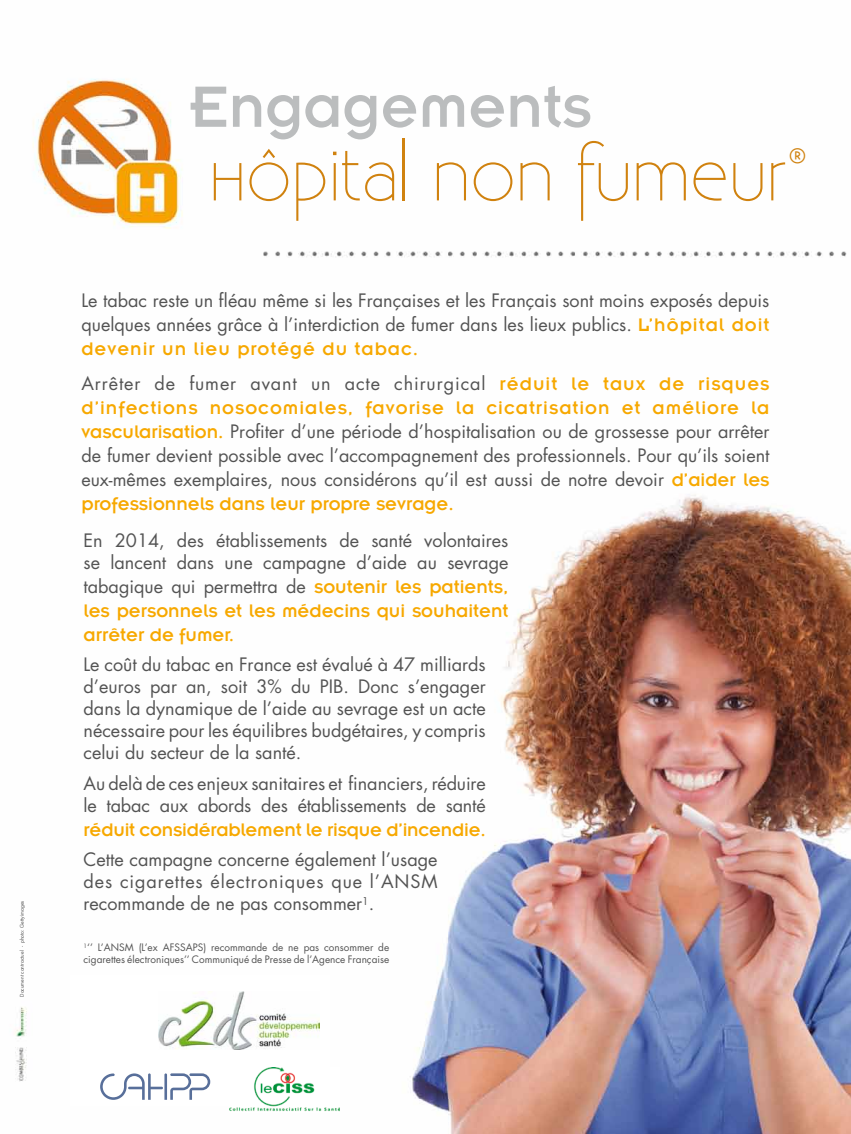
<style>
.page{position:relative;width:851px;height:1134px;background:#fff}
.page>*{position:absolute;margin:0;border:0;box-sizing:border-box;transform-origin:0 0}
.t1{font:300 69.6px "Existence Unicase";color:#d0820f}
.t2{font:63.9px "Insignia LT Std";color:#bbbdbe}
.t3{font:20px/24px "Insignia";color:#f7a800}
.t4{font:20px "Insignia";letter-spacing:.05em;color:#f7a800}
.t5{font:18px/22px "Futura";color:#535353}
.t6{font:18px "Futura";letter-spacing:.05em;color:#535353}
.t7{font:10px/12px "Futura";color:#535353}
.t8{font:5px "Futura";color:#535353}
.s1{font-family:"Insignia";font-size:20px;color:#f7a800}
</style>
<div class="page">
<img style="left:15px;top:78px;width:835px;height:1056px">
<div style="left:70px;top:975px;width:260px;height:130px;background:#fff"></div>
<img style="left:159px;top:991px;width:160px;height:58px">
<svg style="left:100px;top:1073px;width:110px;height:27px"></svg>
<img style="left:230px;top:1067px;width:110px;height:46px">
<p class="t8" style="left:19px;top:997px;width:98px;rotate:-90deg">Document contractuel - photo: Gettyimages</p>
<h2 class="t2" style="left:190px;top:74px;width:403px">Engagements</h2>
<h1 class="t1" style="left:209px;top:138px;width:600px">Hôpital non fumeur<sup>®</sup></h1>
<p class="t5" style="left:81px;top:288px;width:689px;line-height:24px">Le tabac reste un fléau même si les Françaises et les Français sont moins exposés depuis quelques années grâce à l’interdiction de fumer dans les lieux publics. <span class="s1">L’hôpital doit</span></p>
<p class="t4" style="left:81px;top:338px;width:338px">devenir un lieu protégé du tabac.</p>
<p class="t6" style="left:81px;top:372px;width:689px">Arrêter de fumer avant un acte chirurgical <span class="s1">réduit le taux de risques</span></p>
<p class="t4" style="left:81px;top:397px;width:689px">d’infections nosocomiales, favorise la cicatrisation et améliore la</p>
<p class="t5" style="left:81px;top:420px;width:689px;line-height:24px;text-align:justify"><span class="s1">vascularisation.</span> Profiter d’une période d’hospitalisation ou de grossesse pour arrêter de fumer devient possible avec l’accompagnement des professionnels. Pour qu’ils soient eux-mêmes exemplaires, nous considérons qu’il est aussi de notre devoir <span class="s1">d’aider les</span></p>
<p class="t3" style="left:81px;top:492px;width:374px">professionnels dans leur propre sevrage.</p>
<p class="t5" style="left:83px;top:529px;width:426px">En 2014, des établissements de santé volontaires se lancent dans une campagne d’aide au sevrage</p>
<p class="t5" style="left:83px;top:575px;width:426px">tabagique qui permettra de <span class="s1">soutenir les patients,</span></p>
<p class="t3" style="left:83px;top:599px;width:426px">les personnels et les médecins qui souhaitent arrêter de fumer.</p>
<p class="t5" style="left:83px;top:654px;width:403px;text-align:justify">Le coût du tabac en France est évalué à 47 milliards d’euros par an, soit 3% du PIB. Donc s’engager dans la dynamique de l’aide au sevrage est un acte nécessaire pour les équilibres budgétaires, y compris celui du secteur de la santé.</p>
<p class="t5" style="left:83px;top:772px;width:403px">Au delà de ces enjeux sanitaires et financiers, réduire le tabac aux abords des établissements de santé</p>
<p class="t3" style="left:83px;top:818px;width:403px">réduit considérablement le risque d’incendie.</p>
<p class="t5" style="left:83px;top:849px;width:355px;text-align:justify">Cette campagne concerne également l’usage des cigarettes électroniques que l’ANSM recommande de ne pas consommer<sup>1</sup>.</p>
<p class="t7" style="left:83px;top:941px;width:307px"><sup>1</sup>‘’ L’ANSM (L’ex AFSSAPS) recommande de ne pas consommer de cigarettes électroniques’’ Communiqué de Presse de l’Agence Française</p>
</div>
